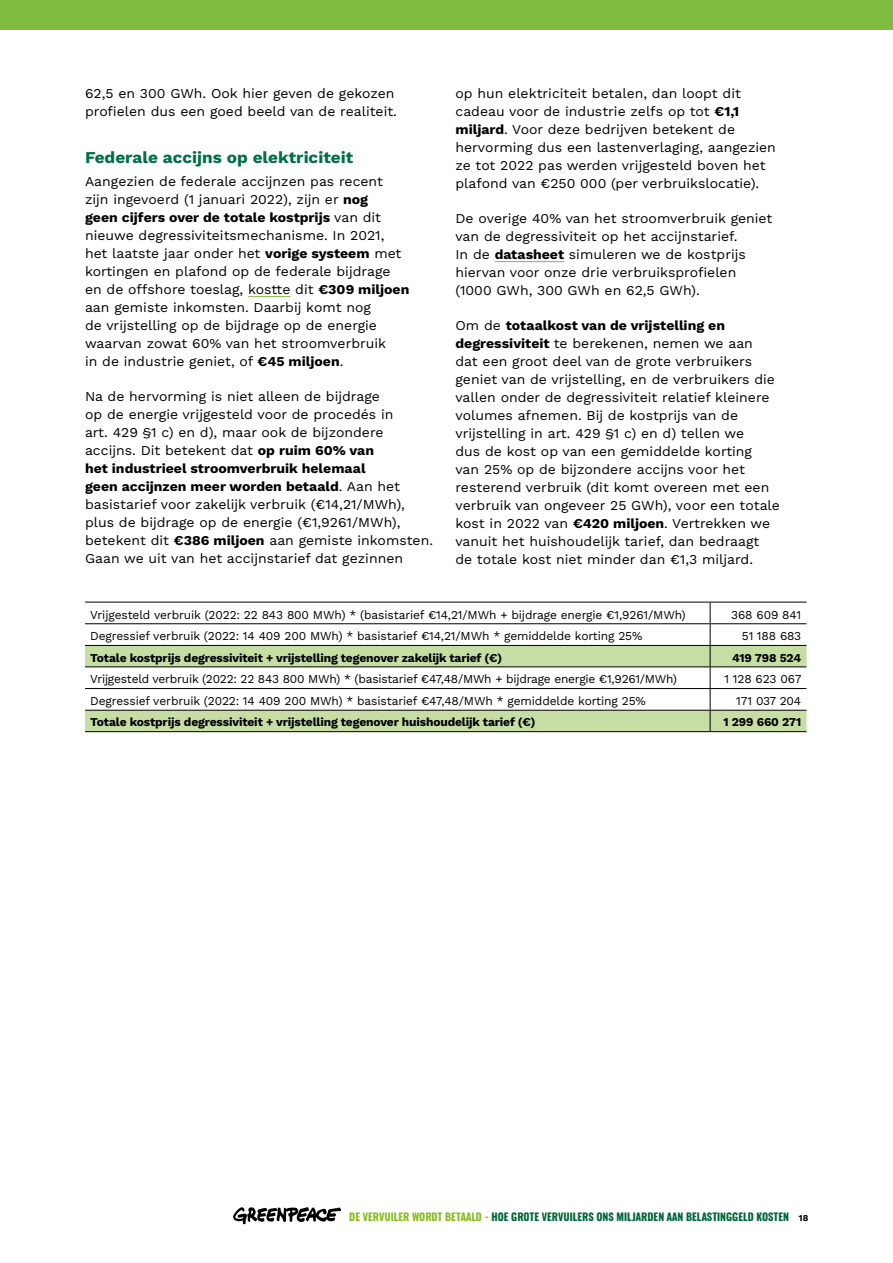
<style>
.page{position:relative;width:893px;height:1263px;background:#fff}
.page>*{position:absolute;margin:0;border:0;box-sizing:border-box;transform-origin:0 0}
.t1{font:16.5px "Work Sans";color:#006f45;scale:1.04 1}
.t2{font:13.5px/18px "Work Sans";color:#000;scale:1.04 1}
.t3{font:12px "Work Sans";letter-spacing:-.01em;color:#000}
.t4{font:10.5px "Zodiac Sans";color:#006639}
.s1{color:#89bd24}
.s2{font-family:"Work Sans";font-size:9px;color:#000}
</style>
<div class="page">
<svg style="left:233px;top:1207px;width:108px;height:17px"></svg>
<hr style="left:248px;top:296px;width:43px;height:1px;background:#7ebb3f">
<svg style="left:85px;top:646px;width:721px;height:85px;fill:#c6dda5"></svg>
<hr style="left:85px;top:602px;width:625px;height:1px;background:#000">
<hr style="left:710px;top:602px;width:96px;height:1px;background:#000">
<hr style="left:85px;top:623px;width:625px;height:1px;background:#000">
<hr style="left:710px;top:623px;width:96px;height:1px;background:#000">
<hr style="left:85px;top:645px;width:625px;height:1px;background:#000">
<hr style="left:710px;top:645px;width:96px;height:1px;background:#000">
<hr style="left:85px;top:666px;width:625px;height:1px;background:#000">
<hr style="left:710px;top:666px;width:96px;height:1px;background:#000">
<hr style="left:85px;top:688px;width:625px;height:1px;background:#000">
<hr style="left:710px;top:688px;width:96px;height:1px;background:#000">
<hr style="left:85px;top:710px;width:625px;height:1px;background:#000">
<hr style="left:710px;top:710px;width:96px;height:1px;background:#000">
<svg style="left:710px;top:602px;width:1px;height:129px"></svg>
<hr style="left:85px;top:731px;width:625px;height:1px;background:#000">
<hr style="left:710px;top:731px;width:96px;height:1px;background:#000">
<hr style="left:495px;top:261px;width:69px;height:1px;background:#7ebb3f">
<div style="left:0;top:0;width:893px;height:30px;background:#7ebb3f"></div>
<p class="t2" style="left:85px;top:83px;width:301px">62,5 en 300 GWh. Ook hier geven de gekozen profielen dus een goed beeld van de realiteit.</p>
<p class="t1" style="left:85px;top:145px;width:259px">Federale accijns op elektriciteit</p>
<p class="t2" style="left:85px;top:171px;width:313px">Aangezien de federale accijnzen pas recent zijn ingevoerd (1 januari 2022), zijn er nog<br>geen cijfers over de totale kostprijs van dit nieuwe degressiviteitsmechanisme. In 2021, het laatste jaar onder het vorige systeem met kortingen en plafond op de federale bijdrage en de offshore toeslag, kostte dit €309 miljoen aan gemiste inkomsten. Daarbij komt nog<br>de vrijstelling op de bijdrage op de energie waarvan zowat 60% van het stroomverbruik<br>in de industrie geniet, of €45 miljoen.</p>
<p class="t2" style="left:85px;top:386px;width:336px">Na de hervorming is niet alleen de bijdrage<br>op de energie vrijgesteld voor de procedés in<br>art. 429 §1 c) en d), maar ook de bijzondere accijns. Dit betekent dat op ruim 60% van<br>het industrieel stroomverbruik helemaal<br>geen accijnzen meer worden betaald. Aan het basistarief voor zakelijk verbruik (€14,21/MWh), plus de bijdrage op de energie (€1,9261/MWh), betekent dit €386 miljoen aan gemiste inkomsten.<br>Gaan we uit van het accijnstarief dat gezinnen</p>
<p class="t2" style="left:455px;top:83px;width:310px">op hun elektriciteit betalen, dan loopt dit cadeau voor de industrie zelfs op tot €1,1 miljard. Voor deze bedrijven betekent de hervorming dus een lastenverlaging, aangezien ze tot 2022 pas werden vrijgesteld boven het plafond van €250 000 (per verbruikslocatie).</p>
<p class="t2" style="left:455px;top:208px;width:306px">De overige 40% van het stroomverbruik geniet van de degressiviteit op het accijnstarief.<br>In de datasheet simuleren we de kostprijs hiervan voor onze drie verbruiksprofielen (1000 GWh, 300 GWh en 62,5 GWh).</p>
<p class="t2" style="left:455px;top:315px;width:313px">Om de totaalkost van de vrijstelling en degressiviteit te berekenen, nemen we aan<br>dat een groot deel van de grote verbruikers geniet van de vrijstelling, en de verbruikers die vallen onder de degressiviteit relatief kleinere volumes afnemen. Bij de kostprijs van de vrijstelling in art. 429 §1 c) en d) tellen we<br>dus de kost op van een gemiddelde korting<br>van 25% op de bijzondere accijns voor het resterend verbruik (dit komt overeen met een verbruik van ongeveer 25 GWh), voor een totale kost in 2022 van €420 miljoen. Vertrekken we vanuit het huishoudelijk tarief, dan bedraagt<br>de totale kost niet minder dan €1,3 miljard.</p>
<p class="t3" style="left:90px;top:605px;width:597px">Vrijgesteld verbruik (2022: 22 843 800 MWh) * (basistarief €14,21/MWh + bijdrage energie €1,9261/MWh)</p>
<p class="t3" style="left:731px;top:605px;width:72px">368 609 841</p>
<p class="t3" style="left:90px;top:627px;width:554px">Degressief verbruik (2022: 14 409 200 MWh) * basistarief €14,21/MWh * gemiddelde korting 25%</p>
<p class="t3" style="left:742px;top:627px;width:61px">51 188 683</p>
<p class="t3" style="left:90px;top:648px;width:413px">Totale kostprijs degressiviteit + vrijstelling tegenover zakelijk tarief (€)</p>
<p class="t3" style="left:732px;top:648px;width:71px">419 798 524</p>
<p class="t3" style="left:90px;top:670px;width:588px">Vrijgesteld verbruik (2022: 22 843 800 MWh) * (basistarief €47,48/MWh + bijdrage energie €1,9261/MWh)</p>
<p class="t3" style="left:725px;top:670px;width:79px">1 128 623 067</p>
<p class="t3" style="left:90px;top:692px;width:557px">Degressief verbruik (2022: 14 409 200 MWh) * basistarief €47,48/MWh * gemiddelde korting 25%</p>
<p class="t3" style="left:736px;top:692px;width:66px">171 037 204</p>
<p class="t3" style="left:90px;top:713px;width:447px">Totale kostprijs degressiviteit + vrijstelling tegenover huishoudelijk tarief (€)</p>
<p class="t3" style="left:724px;top:713px;width:79px">1 299 660 271</p>
<p class="t4" style="left:349px;top:1211px;width:461px"><span class="s1">DE VERVUILER WORDT BETAALD -</span> HOE GROTE VERVUILERS ONS MILJARDEN AAN BELASTINGGELD KOSTEN <span class="s2">18</span></p>
</div>
